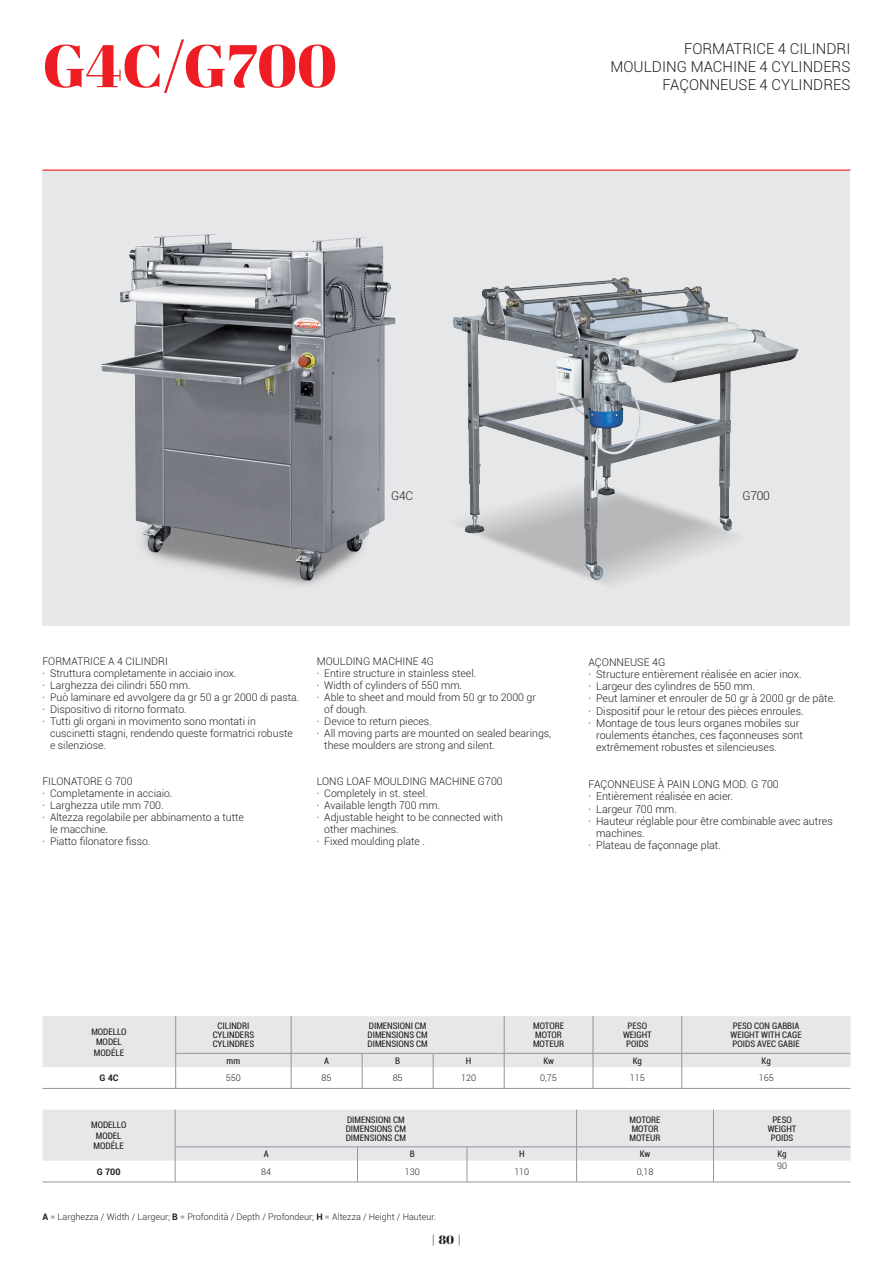
<style>
.page{position:relative;width:893px;height:1263px;background:#fff}
.page>*{position:absolute;margin:0;border:0;box-sizing:border-box;transform-origin:0 0}
.t1{font:60px "Abril Fatface";color:#ee1d23}
.t2{font:300 15px "Roboto";color:#231f20}
.t3{font:300 12px "Roboto";letter-spacing:-.02em;color:#231f20}
.t4{font:12px "Abril Fatface";color:#231f20}
.t5{font:300 10.65px "Roboto";color:#231f20}
.t6{font:300 10.5px "Roboto";color:#231f20}
.t7{font:condensed 9px "Roboto";color:#231f20}
.t8{font:300 9px "Roboto";color:#231f20}
.t9{font:700 9px "Roboto";color:#231f20}
.s1{font-weight:700}
</style>
<div class="page">
<div style="left:43px;top:170px;width:807px;height:455px;background:#e6e7e9"></div>
<hr style="left:43px;top:170px;width:807px;height:1px;background:#ee1d23">
<hr style="left:43px;top:1088px;width:133px;height:1px;background:#939598">
<hr style="left:176px;top:1088px;width:115px;height:1px;background:#939598">
<hr style="left:291px;top:1088px;width:71px;height:1px;background:#939598">
<hr style="left:362px;top:1088px;width:71px;height:1px;background:#939598">
<hr style="left:433px;top:1088px;width:71px;height:1px;background:#939598">
<hr style="left:504px;top:1088px;width:89px;height:1px;background:#939598">
<hr style="left:593px;top:1088px;width:89px;height:1px;background:#939598">
<hr style="left:682px;top:1088px;width:168px;height:1px;background:#939598">
<svg style="left:43px;top:1016px;width:807px;height:72px"></svg>
<hr style="left:43px;top:1182px;width:132px;height:1px;background:#939598">
<hr style="left:175px;top:1182px;width:182px;height:1px;background:#939598">
<hr style="left:357px;top:1182px;width:110px;height:1px;background:#939598">
<hr style="left:467px;top:1182px;width:110px;height:1px;background:#939598">
<hr style="left:577px;top:1182px;width:136px;height:1px;background:#939598">
<hr style="left:713px;top:1182px;width:137px;height:1px;background:#939598">
<svg style="left:43px;top:1110px;width:807px;height:72px"></svg>
<img style="left:100px;top:234px;width:296px;height:352px">
<img style="left:452px;top:277px;width:346px;height:308px">
<p class="t1" style="left:43px;top:24px;width:296px">G4C/G700</p>
<p class="t2" style="left:684px;top:38px;width:168px">FORMATRICE 4 CILINDRI</p>
<p class="t2" style="left:611px;top:56px;width:241px">MOULDING MACHINE 4 CYLINDERS</p>
<p class="t2" style="left:662px;top:74px;width:190px">FAÇONNEUSE 4 CYLINDRES</p>
<p class="t3" style="left:391px;top:488px;width:24px">G4C</p>
<p class="t3" style="left:742px;top:488px;width:29px">G700</p>
<p class="t6" style="left:43px;top:654px;width:127px">FORMATRICE A 4 CILINDRI</p>
<p class="t6" style="left:43px;top:666px;width:195px">· Struttura completamente in acciaio inox.</p>
<p class="t6" style="left:43px;top:678px;width:150px">· Larghezza dei cilindri 550 mm.</p>
<p class="t6" style="left:43px;top:690px;width:258px">· Può laminare ed avvolgere da gr 50 a gr 2000 di pasta.</p>
<p class="t6" style="left:43px;top:702px;width:146px">· Dispositivo di ritorno formato.</p>
<p class="t6" style="left:43px;top:714px;width:215px">· Tutti gli organi in movimento sono montati in</p>
<p class="t6" style="left:50px;top:726px;width:244px">cuscinetti stagni, rendendo queste formatrici robuste</p>
<p class="t6" style="left:50px;top:738px;width:57px">e silenziose.</p>
<p class="t6" style="left:43px;top:774px;width:92px">FILONATORE G 700</p>
<p class="t6" style="left:43px;top:786px;width:131px">· Completamente in acciaio.</p>
<p class="t6" style="left:43px;top:798px;width:123px">· Larghezza utile mm 700.</p>
<p class="t6" style="left:43px;top:810px;width:203px">· Altezza regolabile per abbinamento a tutte</p>
<p class="t6" style="left:50px;top:822px;width:60px">le macchine.</p>
<p class="t6" style="left:43px;top:834px;width:109px">· Piatto filonatore fisso.</p>
<p class="t6" style="left:317px;top:654px;width:119px">MOULDING MACHINE 4G</p>
<p class="t6" style="left:317px;top:666px;width:161px">· Entire structure in stainless steel.</p>
<p class="t6" style="left:317px;top:678px;width:147px">· Width of cylinders of 550 mm.</p>
<p class="t6" style="left:317px;top:690px;width:221px">· Able to sheet and mould from 50 gr to 2000 gr</p>
<p class="t6" style="left:324px;top:702px;width:45px">of dough.</p>
<p class="t6" style="left:317px;top:714px;width:116px">· Device to return pieces.</p>
<p class="t6" style="left:317px;top:726px;width:236px">· All moving parts are mounted on sealed bearings,</p>
<p class="t6" style="left:324px;top:738px;width:172px">these moulders are strong and silent.</p>
<p class="t6" style="left:317px;top:774px;width:187px">LONG LOAF MOULDING MACHINE G700</p>
<p class="t6" style="left:317px;top:786px;width:112px">· Completely in st. steel.</p>
<p class="t6" style="left:317px;top:798px;width:125px">· Available length 700 mm.</p>
<p class="t6" style="left:317px;top:810px;width:188px">· Adjustable height to be connected with</p>
<p class="t6" style="left:324px;top:822px;width:76px">other machines.</p>
<p class="t6" style="left:317px;top:834px;width:110px">· Fixed moulding plate .</p>
<p class="t5" style="left:588px;top:654px;width:79px">AÇONNEUSE 4G</p>
<p class="t5" style="left:588px;top:667px;width:215px">· Structure entièrement réalisée en acier inox.</p>
<p class="t5" style="left:588px;top:679px;width:168px">· Largeur des cylindres de 550 mm.</p>
<p class="t5" style="left:588px;top:691px;width:249px">· Peut laminer et enrouler de 50 gr à 2000 gr de pâte.</p>
<p class="t5" style="left:588px;top:703px;width:217px">· Dispositif pour le retour des pièces enroules.</p>
<p class="t5" style="left:588px;top:716px;width:212px">· Montage de tous leurs organes mobiles sur</p>
<p class="t5" style="left:596px;top:728px;width:208px">roulements étanches, ces façonneuses sont</p>
<p class="t5" style="left:596px;top:740px;width:182px">extrêmement robustes et silencieuses.</p>
<p class="t5" style="left:588px;top:777px;width:192px">FAÇONNEUSE À PAIN LONG MOD. G 700</p>
<p class="t5" style="left:588px;top:789px;width:146px">· Entièrement réalisée en acier.</p>
<p class="t5" style="left:588px;top:801px;width:90px">· Largeur 700 mm.</p>
<p class="t5" style="left:588px;top:813px;width:246px">· Hauteur réglable pour être combinable avec autres</p>
<p class="t5" style="left:596px;top:826px;width:50px">machines.</p>
<p class="t5" style="left:588px;top:838px;width:134px">· Plateau de façonnage plat.</p>
<p class="t7" style="left:91px;top:1025px;width:37px">MODELLO</p>
<p class="t7" style="left:96px;top:1035px;width:27px">MODEL</p>
<p class="t7" style="left:94px;top:1046px;width:32px">MODÉLE</p>
<p class="t7" style="left:217px;top:1019px;width:33px">CILINDRI</p>
<p class="t7" style="left:213px;top:1028px;width:43px">CYLINDERS</p>
<p class="t7" style="left:213px;top:1037px;width:43px">CYLINDRES</p>
<p class="t7" style="left:369px;top:1019px;width:59px">DIMENSIONI CM</p>
<p class="t7" style="left:368px;top:1028px;width:62px">DIMENSIONS CM</p>
<p class="t7" style="left:368px;top:1037px;width:62px">DIMENSIONS CM</p>
<p class="t7" style="left:533px;top:1019px;width:32px">MOTORE</p>
<p class="t7" style="left:535px;top:1028px;width:28px">MOTOR</p>
<p class="t7" style="left:533px;top:1037px;width:33px">MOTEUR</p>
<p class="t7" style="left:628px;top:1019px;width:21px">PESO</p>
<p class="t7" style="left:623px;top:1028px;width:30px">WEIGHT</p>
<p class="t7" style="left:626px;top:1037px;width:24px">POIDS</p>
<p class="t7" style="left:733px;top:1019px;width:68px">PESO CON GABBIA</p>
<p class="t7" style="left:731px;top:1028px;width:73px">WEIGHT WITH CAGE</p>
<p class="t7" style="left:733px;top:1037px;width:69px">POIDS AVEC GABIE</p>
<p class="t7" style="left:227px;top:1054px;width:15px">mm</p>
<p class="t7" style="left:324px;top:1054px;width:6px">A</p>
<p class="t7" style="left:395px;top:1054px;width:6px">B</p>
<p class="t7" style="left:466px;top:1054px;width:7px">H</p>
<p class="t7" style="left:543px;top:1054px;width:12px">Kw</p>
<p class="t7" style="left:633px;top:1054px;width:11px">Kg</p>
<p class="t7" style="left:762px;top:1054px;width:11px">Kg</p>
<p class="t9" style="left:99px;top:1071px;width:21px">G 4C</p>
<p class="t8" style="left:226px;top:1072px;width:16px">550</p>
<p class="t8" style="left:322px;top:1072px;width:11px">85</p>
<p class="t8" style="left:393px;top:1072px;width:11px">85</p>
<p class="t8" style="left:461px;top:1072px;width:16px">120</p>
<p class="t8" style="left:540px;top:1072px;width:18px">0,75</p>
<p class="t8" style="left:630px;top:1072px;width:16px">115</p>
<p class="t8" style="left:759px;top:1072px;width:16px">165</p>
<p class="t7" style="left:91px;top:1118px;width:37px">MODELLO</p>
<p class="t7" style="left:96px;top:1129px;width:27px">MODEL</p>
<p class="t7" style="left:94px;top:1139px;width:32px">MODÉLE</p>
<p class="t7" style="left:347px;top:1113px;width:59px">DIMENSIONI CM</p>
<p class="t7" style="left:346px;top:1122px;width:62px">DIMENSIONS CM</p>
<p class="t7" style="left:346px;top:1131px;width:62px">DIMENSIONS CM</p>
<p class="t7" style="left:630px;top:1113px;width:32px">MOTORE</p>
<p class="t7" style="left:632px;top:1122px;width:28px">MOTOR</p>
<p class="t7" style="left:629px;top:1131px;width:33px">MOTEUR</p>
<p class="t7" style="left:772px;top:1113px;width:21px">PESO</p>
<p class="t7" style="left:768px;top:1122px;width:30px">WEIGHT</p>
<p class="t7" style="left:771px;top:1131px;width:24px">POIDS</p>
<p class="t7" style="left:264px;top:1148px;width:6px">A</p>
<p class="t7" style="left:410px;top:1148px;width:6px">B</p>
<p class="t7" style="left:519px;top:1148px;width:7px">H</p>
<p class="t7" style="left:640px;top:1148px;width:12px">Kw</p>
<p class="t7" style="left:777px;top:1148px;width:11px">Kg</p>
<p class="t9" style="left:97px;top:1165px;width:25px">G 700</p>
<p class="t8" style="left:261px;top:1165px;width:11px">84</p>
<p class="t8" style="left:405px;top:1165px;width:16px">130</p>
<p class="t8" style="left:514px;top:1165px;width:16px">110</p>
<p class="t8" style="left:637px;top:1165px;width:18px">0,18</p>
<p class="t8" style="left:43px;top:1211px;width:395px"><span class="s1">A</span> = Larghezza / Width / Largeur; <span class="s1">B</span> = Profondità / Depth / Profondeur; <span class="s1">H</span> = Altezza / Height / Hauteur.</p>
<p class="t4" style="left:431px;top:1231px;width:31px">| 80 |</p>
<p class="t8" style="left:777px;top:1159px;width:11px">90</p>
</div>
